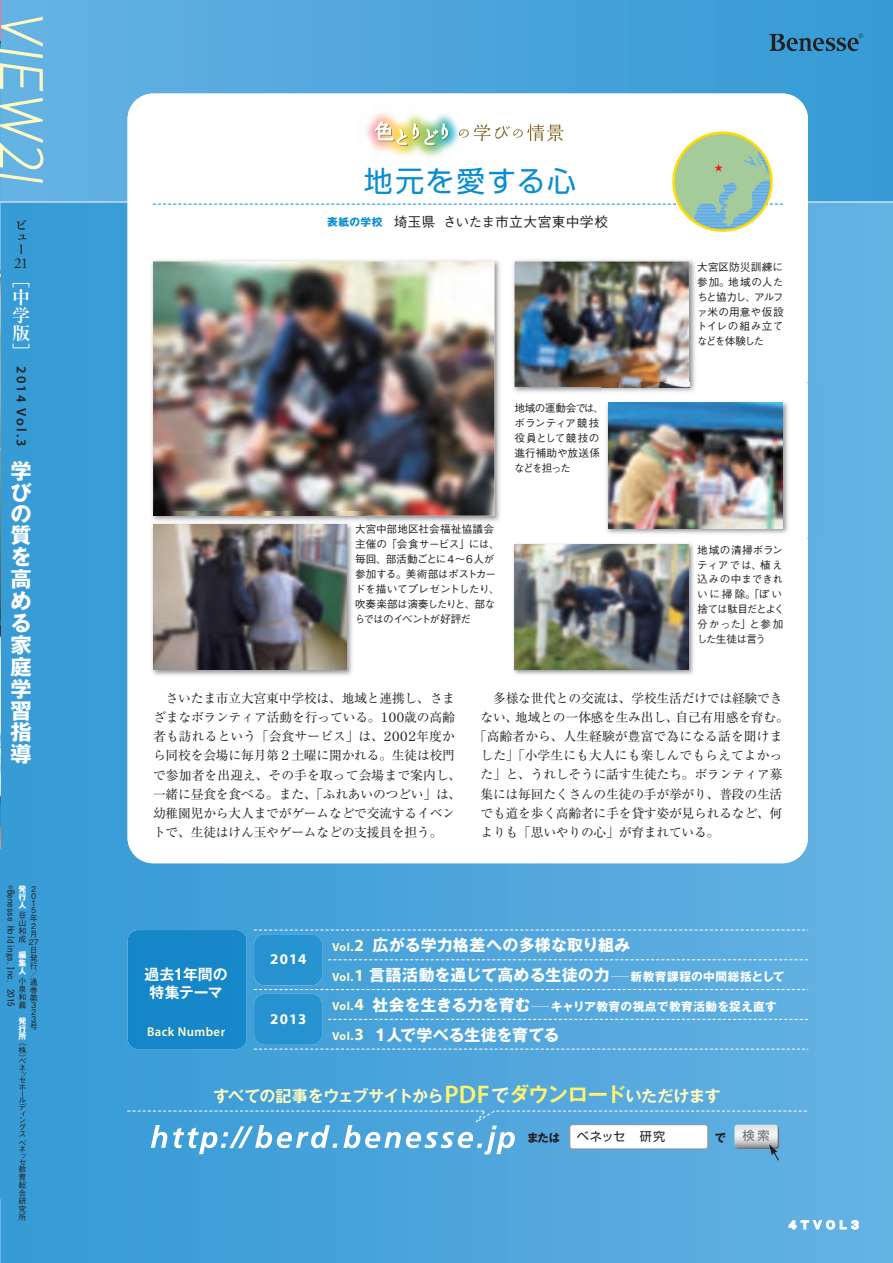
<style>
.page{position:relative;width:893px;height:1263px;background:#fff}
.page>*{position:absolute;margin:0;border:0;box-sizing:border-box;transform-origin:0 0}
.t1{font:28.65px "Shin Go Pro";letter-spacing:.07em;color:#068ed0}
.t2{font:700 21.3px/21.8px "Gothic MB101 Pro";color:#fff;text-align:justify}
.t3{font:700 18px/18px "Ryumin Pro";color:#fff;text-align:justify}
.t4{font:18px "Koz Go Pro";color:#fff}
.t5{font:700 15.9px/29.7px "Gothic MB101 Pro";letter-spacing:.01em;color:#fff}
.t6{font:700 15.9px "Gothic MB101 Pro De";letter-spacing:-.02em;color:#fffac1}
.t7{font:700 15.9px "Gothic MB101 Pro";letter-spacing:-.01em;color:#fff}
.t8{font:15px "Adobe Garamond Pro";color:#231f20}
.t9{font:700 14.85px/18px "Gothic MB101 Pro De";letter-spacing:-.01em;color:#fff;text-align:center}
.t10{font:700 14.85px "Myriad Pro";letter-spacing:.07em;color:#fff}
.t11{font:500 13.8px "Gothic BBB Pro";letter-spacing:.02em;color:#231f20}
.t12{font:600 13.8px "Myriad Pro";letter-spacing:.15em;color:#231f20}
.t13{font:12.75px/19.2px "Ryumin Pro";letter-spacing:-.015em;color:#231f20}
.t14{font:12.75px "Ryumin Pro";letter-spacing:.01em;color:#231f20}
.t15{font:600 12.75px "Myriad Pro";letter-spacing:.035em;color:#fffbcc}
.t16{font:12.15px "Shin Go Pro";letter-spacing:.025em;color:#231f20}
.t17{font:12.15px "Shin Go Pro";color:#6c6d70}
.t18{font:700 12px "Ryumin Pro";color:#231f20}
.t19{font:700 11.7px "Gothic MB101 Pro";letter-spacing:.035em;color:#fff;scale:1.5 1}
.t20{font:700 11.25px "Gothic MB101 Pro";color:#231f20}
.t21{font:500 10.65px/14.9px "Gothic BBB Pro";letter-spacing:-.015em;color:#231f20}
.t22{font:700 10.65px "Gothic MB101 Pro";letter-spacing:.395em;color:#fff}
.t23{font:300 9px "Frutiger";color:#231f20}
.t24{font:500 8.55px "Gothic BBB Pro";color:#ee1d23}
.t25{font:500 7.95px/7.8px "Gothic BBB Pro";letter-spacing:.415em;color:#231f20}
.t26{font:700 7.95px/7.9px "Gothic MB101 Pro";color:#fff;text-align:justify}
.s1{font-family:"Gothic BBB Pro";font-weight:500;color:#231f20}
.s2{font-family:"Gothic MB101 Pro";font-weight:700;font-size:10.65px;color:#068ed0}
.s3{font-family:"Myriad Pro";font-size:11.7px;color:#fffbcc}
.s4{font-family:"Myriad Pro";font-size:16.95px;color:#fffbcc}
.s5{font-size:11.7px}
.s6{font-family:"Myriad Pro";color:#fffbcc}
.s7{font-size:15.9px}
.s8{font-family:"Myriad Pro";font-weight:600;font-size:25.5px;color:#fff46d}
.s9{font-size:18px}
.s10{font-size:20.25px;color:#fff46d}
</style>
<div class="page">
<img style="left:0;top:0;width:893px;height:1263px">
<p class="t18" style="left:15px;top:216px;width:14px">ビ</p>
<p class="t8" style="left:14px;top:254px;width:16px">21</p>
<h3 class="t4" style="left:12px;top:268px;width:20px">［</h3>
<h3 class="t3" style="left:12px;top:287px;width:20px">中学版</h3>
<h3 class="t4" style="left:12px;top:340px;width:20px">］</h3>
<p class="t12" style="left:30px;top:366px;width:82px;rotate:90deg">2014 Vol.3</p>
<h2 class="t2" style="left:11px;top:458px;width:23px">学びの質を高める家庭学習指導</h2>
<p class="t26" style="left:19px;top:884px;width:21px">発<span class="s1">２</span></p>
<p class="t25" style="left:30px;top:891px;width:9px">０</p>
<p class="t25" style="left:30px;top:898px;width:9px">１</p>
<p class="t25" style="left:31px;top:905px;width:7px">5</p>
<p class="t25" style="left:30px;top:913px;width:9px">年</p>
<p class="t25" style="left:31px;top:921px;width:7px">2</p>
<p class="t25" style="left:30px;top:929px;width:9px">月</p>
<p class="t25" style="left:29px;top:937px;width:12px">27</p>
<p class="t25" style="left:30px;top:945px;width:9px">日</p>
<p class="t25" style="left:30px;top:953px;width:9px">発</p>
<p class="t25" style="left:30px;top:961px;width:9px">行</p>
<p class="t25" style="left:30px;top:969px;width:9px">／</p>
<p class="t25" style="left:19px;top:976px;width:21px">小通</p>
<p class="t25" style="left:19px;top:984px;width:21px">泉巻</p>
<p class="t25" style="left:19px;top:992px;width:21px">和第</p>
<p class="t25" style="left:19px;top:1000px;width:21px">義３</p>
<p class="t25" style="left:30px;top:1007px;width:9px">２</p>
<p class="t25" style="left:30px;top:1014px;width:9px">３</p>
<p class="t25" style="left:30px;top:1021px;width:9px">号</p>
<p class="t23" style="left:15px;top:885px;width:123px;rotate:90deg">©Benesse Holdings,Inc. 2015</p>
<p class="t26" style="left:19px;top:892px;width:9px">行人</p>
<p class="t25" style="left:19px;top:910px;width:9px;text-align:justify">谷山和成</p>
<p class="t26" style="left:19px;top:950px;width:9px">編集人</p>
<p class="t26" style="left:19px;top:1015px;width:9px">発行所</p>
<p class="t25" style="left:19px;top:1037px;width:9px">（株</p>
<p class="t25" style="left:19px;top:1054px;width:9px;line-height:8.2px">）ベネ</p>
<p class="t25" style="left:19px;top:1076px;width:9px;line-height:6.9px">セホ</p>
<p class="t25" style="left:19px;top:1096px;width:9px;line-height:6.8px">ルデ</p>
<p class="t25" style="left:19px;top:1115px;width:9px;line-height:6.9px;text-align:justify">ングス</p>
<p class="t25" style="left:19px;top:1138px;width:9px;line-height:6.9px">ベネ</p>
<p class="t25" style="left:19px;top:1157px;width:9px;text-align:justify">セ教育総合研究所</p>
<h1 class="t1" style="left:364px;top:158px;width:213px">地元を愛する心</h1>
<p class="t11" style="left:327px;top:210px;width:283px"><span class="s2">表紙の学校</span> 埼玉県さいたま市立大宮東中学校</p>
<p class="t21" style="left:514px;top:399px;width:91px">地域の運動会では、ボランティア競技役員として競技の進行補助や放送係などを担った</p>
<p class="t21" style="left:355px;top:521px;width:147px">大宮中部地区社会福祉協議会主催の「会食サービス」には、毎回、部活動ごとに４～６人が参加する。美術部はポストカードを描いてプレゼントしたり、吹奏楽部は演奏したりと、部ならではのイベントが好評だ</p>
<p class="t24" style="left:714px;top:161px;width:10px">★</p>
<p class="t21" style="left:696px;top:258px;width:89px;text-align:justify">大宮区防災訓練に参加。地域の人たちと協力し、アルファ米の用意や仮設トイレの組み立てなどを体験した</p>
<p class="t21" style="left:697px;top:541px;width:89px">地域の清掃ボランティアでは、植え込みの中まできれいに掃除。「ぽい捨ては駄目だとよく分かった」と参加した生徒は言う</p>
<p class="t13" style="left:153px;top:688px;width:310px">　さいたま市立大宮東中学校は、地域と連携し、さまざまなボランティア活動を行っている。１００歳の高齢者も訪れるという「会食サービス」は、２００２年度から同校を会場に毎月第２土曜に開かれる。生徒は校門で参加者を出迎え、その手を取って会場まで案内し、一緒に昼食を食べる。また、「ふれあいのつどい」は、幼稚園児から大人までがゲームなどで交流するイベントで、生徒はけん玉やゲームなどの支援員を担う。</p>
<p class="t13" style="left:480px;top:688px;width:304px">　多様な世代との交流は、学校生活だけでは経験でき</p>
<p class="t13" style="left:480px;top:707px;width:310px">ない、地域との一体感を生み出し、自己有用感を育む。</p>
<p class="t14" style="left:474px;top:726px;width:310px">「高齢者から、人生経験が豊富で為になる話を聞けま</p>
<p class="t14" style="left:480px;top:745px;width:303px">した」「小学生にも大人にも楽しんでもらえてよかっ</p>
<p class="t13" style="left:480px;top:764px;width:304px">た」と、うれしそうに話す生徒たち。ボランティア募</p>
<p class="t13" style="left:480px;top:783px;width:303px">集には毎回たくさんの生徒の手が挙がり、普段の生活</p>
<p class="t13" style="left:480px;top:802px;width:303px">でも道を歩く高齢者に手を貸す姿が見られるなど、何</p>
<p class="t13" style="left:480px;top:822px;width:253px">よりも「思いやりの心」が育まれている。　</p>
<p class="t9" style="left:145px;top:963px;width:85px">過去1年間の特集テーマ</p>
<p class="t15" style="left:147px;top:1024px;width:80px">Back Number</p>
<p class="t10" style="left:270px;top:949px;width:38px">2014</p>
<p class="t10" style="left:270px;top:1009px;width:38px">2013</p>
<p class="t5" style="left:332px;top:928px;width:454px"><span class="s3">Vol.</span><span class="s4">2</span> 広がる学力格差への多様な取り組み<br><span class="s3">Vol.</span><span class="s4">1</span> 言語活動を通じて高める生徒の力<span class="s5">─新教育課程の中間総括として</span></p>
<p class="t19" style="left:332px;top:997px;width:298px"><span class="s6">Vol.</span><span class="s4">4</span> <span class="s7">社会を生きる力を育む</span>─キャリア教育の視点で教育活動を捉え直す</p>
<p class="t7" style="left:332px;top:1021px;width:229px"><span class="s3">Vol.</span><span class="s4">3</span> １人で学べる生徒を育てる</p>
<p class="t6" style="left:213px;top:1083px;width:509px">すべての記事をウェブサイトから<span class="s8">PDF</span><span class="s9">で</span><span class="s10">ダウンロード</span>いただけます</p>
<p class="t20" style="left:527px;top:1128px;width:34px">または</p>
<p class="t16" style="left:577px;top:1127px;width:90px">ベネッセ　研究</p>
<p class="t20" style="left:715px;top:1128px;width:13px">で</p>
<p class="t17" style="left:742px;top:1126px;width:29px">検索</p>
<p class="t22" style="left:789px;top:1216px;width:72px">4TVOL3</p>
</div>
